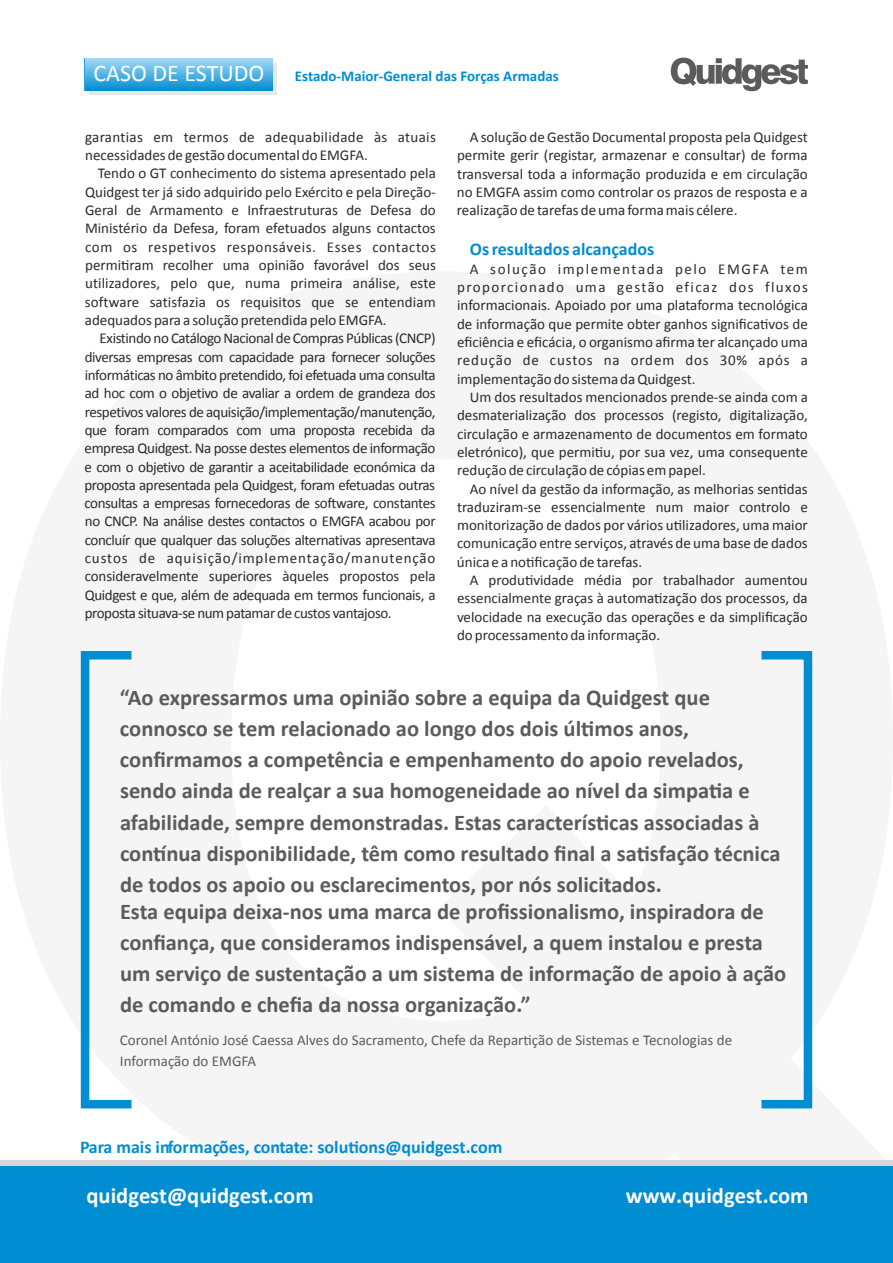
<style>
.page{position:relative;width:893px;height:1263px;background:#fff}
.page>*{position:absolute;margin:0;border:0;box-sizing:border-box;transform-origin:0 0}
.t1{font:24px "Calibri";color:#fefefe}
.t2{font:700 22.5px/31px "Calibri";color:#5b5b5b}
.t3{font:700 22.5px "Calibri";color:#fff}
.t4{font:700 18px "Calibri";color:#008dd2}
.t5{font:15px/18.3px "Calibri";color:#2b2a29;text-align:justify}
.t6{font:15px/20.7px "Calibri";color:#5b5b5b}
.t7{font:700 15px "Calibri";color:#008dd2}
</style>
<div class="page">
<div style="left:89px;top:63px;width:187px;height:31px;background:#e8e8e8"></div>
<svg style="left:671px;top:58px;width:137px;height:33px"></svg>
<div style="left:84px;top:58px;width:189px;height:33px;border:2px solid #008dd2"></div>
<svg style="left:85px;top:59px;width:187px;height:31px;background:#51b3e4"></svg>
<svg style="left:80px;top:651px;width:733px;height:458px"></svg>
<div style="left:0;top:1161px;width:893px;height:63px;background:#d6d6d6"></div>
<div style="left:0;top:1166px;width:893px;height:97px;background:#008dd2"></div>
<h1 class="t1" style="left:93px;top:57px;width:173px">CASO DE ESTUDO</h1>
<p class="t7" style="left:295px;top:65px;width:265px">Estado-Maior-General das Forças Armadas</p>
<p class="t5" style="left:85px;top:127px;width:352px">garantias em termos de adequabilidade às atuais necessidades de gestão documental do EMGFA.</p>
<p class="t5" style="left:85px;top:164px;width:353px;text-indent:13px">Tendo o GT conhecimento do sistema apresentado pela Quidgest ter já sido adquirido pelo Exército e pela Direção-Geral de Armamento e Infraestruturas de Defesa do Ministério da Defesa, foram efetuados alguns contactos com os respetivos responsáveis. Esses contactos permitiram recolher uma opinião favorável dos seus utilizadores, pelo que, numa primeira análise, este software satisfazia os requisitos que se entendiam adequados para a solução pretendida pelo EMGFA.</p>
<p class="t5" style="left:84px;top:329px;width:353px;text-indent:15px">Existindo no Catálogo Nacional de Compras Públicas (CNCP) diversas empresas com capacidade para fornecer soluções informáticas no âmbito pretendido, foi efetuada uma consulta ad hoc com o objetivo de avaliar a ordem de grandeza dos respetivos valores de aquisição/implementação/manutenção, que foram comparados com uma proposta recebida da empresa Quidgest. Na posse destes elementos de informação e com o objetivo de garantir a aceitabilidade económica da proposta apresentada pela Quidgest, foram efetuadas outras consultas a empresas fornecedoras de software, constantes no CNCP. Na análise destes contactos o EMGFA acabou por concluír que qualquer das soluções alternativas apresentava custos de aquisição/implementação/manutenção consideravelmente superiores àqueles propostos pela Quidgest e que, além de adequada em termos funcionais, a proposta situava-se num patamar de custos vantajoso.</p>
<p class="t5" style="left:457px;top:127px;width:352px;text-indent:13px">A solução de Gestão Documental proposta pela Quidgest permite gerir (registar, armazenar e consultar) de forma transversal toda a informação produzida e em circulação no EMGFA assim como controlar os prazos de resposta e a realização de tarefas de uma forma mais célere.</p>
<p class="t4" style="left:470px;top:236px;width:186px">Os resultados alcançados</p>
<p class="t5" style="left:457px;top:259px;width:352px;text-indent:13px">A solução implementada pelo EMGFA tem proporcionado uma gestão eficaz dos fluxos informacionais. Apoiado por uma plataforma tecnológica de informação que permite obter ganhos significativos de eficiência e eficácia, o organismo afirma ter alcançado uma redução de custos na ordem dos 30% após a implementação do sistema da Quidgest.</p>
<p class="t5" style="left:457px;top:387px;width:352px;text-indent:13px">Um dos resultados mencionados prende-se ainda com a desmaterialização dos processos (registo, digitalização, circulação e armazenamento de documentos em formato eletrónico), que permitiu, por sua vez, uma consequente redução de circulação de cópias em papel.</p>
<p class="t5" style="left:457px;top:479px;width:352px;text-indent:13px">Ao nível da gestão da informação, as melhorias sentidas traduziram-se essencialmente num maior controlo e monitorização de dados por vários utilizadores, uma maior comunicação entre serviços, através de uma base de dados única e a notificação de tarefas.</p>
<p class="t5" style="left:457px;top:570px;width:352px;text-indent:13px">A produtividade média por trabalhador aumentou essencialmente graças à automatização dos processos, da velocidade na execução das operações e da simplificação do processamento da informação.</p>
<p class="t2" style="left:120px;top:682px;width:662px">“Ao expressarmos uma opinião sobre a equipa da Quidgest que connosco se tem relacionado ao longo dos dois últimos anos, confirmamos a competência e empenhamento do apoio revelados, sendo ainda de realçar a sua homogeneidade ao nível da simpatia e afabilidade, sempre demonstradas. Estas características associadas à contínua disponibilidade, têm como resultado final a satisfação técnica de todos os apoio ou esclarecimentos, por nós solicitados.</p>
<p class="t2" style="left:120px;top:895px;width:668px">Esta equipa deixa-nos uma marca de profissionalismo, inspiradora de confiança, que consideramos indispensável, a quem instalou e presta um serviço de sustentação a um sistema de informação de apoio à ação de comando e chefia da nossa organização.”</p>
<p class="t6" style="left:120px;top:1029px;width:614px">Coronel António José Caessa Alves do Sacramento, Chefe da Repartição de Sistemas e Tecnologias de<br>Informação do EMGFA</p>
<p class="t4" style="left:80px;top:1134px;width:424px">Para mais informações, contate: solutions@quidgest.com</p>
<h2 class="t3" style="left:87px;top:1179px;width:229px">quidgest@quidgest.com</h2>
<h2 class="t3" style="left:626px;top:1179px;width:184px">www.quidgest.com</h2>
</div>
